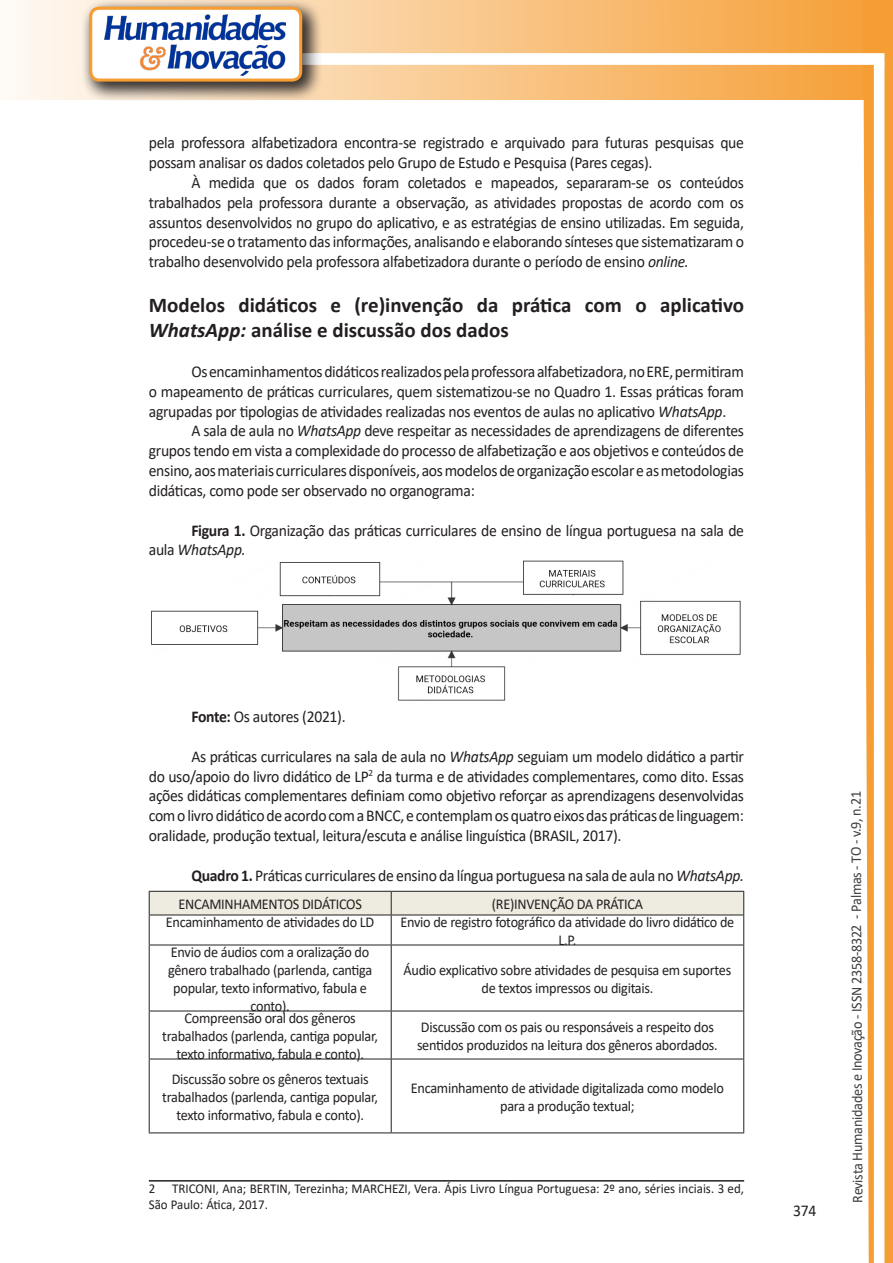
<style>
.page{position:relative;width:893px;height:1263px;background:#fff}
.page>*{position:absolute;margin:0;border:0;box-sizing:border-box;transform-origin:0 0}
.Titulo_2{font:700 21px/25.2px "Calibri";color:#231f20}
.texto{font:16.5px/19.8px "Calibri";letter-spacing:-.02em;color:#231f20;text-align:justify;scale:.95 1}
.texto-2{font:15px/18px "Calibri";letter-spacing:-.02em;color:#231f20;text-align:center;scale:.95 1}
.t1{font:15px "Calibri";letter-spacing:-.025em;color:#3e3e3f;scale:.95 1}
.Rodapé{font:13.5px/16.2px "Calibri";color:#231f20;scale:.96 1}
.s1{font-style:italic}
.s2{font-weight:700}
</style>
<div class="page">
<svg style="left:5px;top:0;width:858px;height:100px;background:#f9c484"></svg>
<div style="left:302px;top:53px;width:582px;height:12px;background:#fff;border:2px solid #fff"></div>
<svg style="left:863px;top:0;width:30px;height:1263px"></svg>
<div style="left:81px;top:0;width:241px;height:102px;background:#231f20;opacity:.75"></div>
<svg style="left:91px;top:8px;width:210px;height:72px"></svg>
<div style="left:89px;top:7px;width:213px;height:75px;border:3px solid #f69e34;border-radius:9px"></div>
<img style="left:151px;top:560px;width:590px;height:141px">
<svg style="left:149px;top:891px;width:595px;height:24px;background:#e2e0d5"></svg>
<hr style="left:149px;top:915px;width:242px;height:1px;background:#231f20">
<hr style="left:149px;top:915px;width:1px;height:30px;background:#231f20">
<hr style="left:391px;top:915px;width:353px;height:1px;background:#231f20">
<hr style="left:391px;top:915px;width:1px;height:30px;background:#231f20">
<hr style="left:743px;top:915px;width:1px;height:30px;background:#231f20">
<hr style="left:149px;top:945px;width:242px;height:1px;background:#231f20">
<hr style="left:149px;top:945px;width:1px;height:66px;background:#231f20">
<hr style="left:391px;top:945px;width:353px;height:1px;background:#231f20">
<hr style="left:391px;top:945px;width:1px;height:66px;background:#231f20">
<hr style="left:743px;top:945px;width:1px;height:66px;background:#231f20">
<hr style="left:149px;top:1011px;width:242px;height:1px;background:#231f20">
<hr style="left:149px;top:1011px;width:1px;height:48px;background:#231f20">
<hr style="left:391px;top:1011px;width:353px;height:1px;background:#231f20">
<hr style="left:391px;top:1011px;width:1px;height:48px;background:#231f20">
<hr style="left:743px;top:1011px;width:1px;height:48px;background:#231f20">
<hr style="left:149px;top:1059px;width:242px;height:1px;background:#231f20">
<hr style="left:149px;top:1059px;width:1px;height:73px;background:#231f20">
<hr style="left:391px;top:1059px;width:353px;height:1px;background:#231f20">
<hr style="left:391px;top:1059px;width:1px;height:73px;background:#231f20">
<hr style="left:743px;top:1059px;width:1px;height:73px;background:#231f20">
<hr style="left:149px;top:1132px;width:242px;height:1px;background:#231f20">
<hr style="left:391px;top:1132px;width:353px;height:1px;background:#231f20">
<hr style="left:149px;top:1180px;width:595px;height:1px;background:#231f20">
<p class="texto" style="left:149px;top:133px;width:628px">pela professora alfabetizadora encontra-se registrado e arquivado para futuras pesquisas que possam analisar os dados coletados pelo Grupo de Estudo e Pesquisa (Pares cegas).</p>
<p class="texto" style="left:149px;top:172px;width:628px;text-indent:43px">À medida que os dados foram coletados e mapeados, separaram-se os conteúdos trabalhados pela professora durante a observação, as atividades propostas de acordo com os assuntos desenvolvidos no grupo do aplicativo, e as estratégias de ensino utilizadas. Em seguida, procedeu-se o tratamento das informações, analisando e elaborando sínteses que sistematizaram o trabalho desenvolvido pela professora alfabetizadora durante o período de ensino <span class="s1">online.</span></p>
<p class="Titulo_2" style="left:149px;top:292px;width:597px">Modelos didáticos e (re)invenção da prática com o aplicativo<br><span class="s1">WhatsApp:</span> análise e discussão dos dados</p>
<p class="texto" style="left:149px;top:361px;width:628px;text-indent:43px">Os encaminhamentos didáticos realizados pela professora alfabetizadora, no ERE, permitiram o mapeamento de práticas curriculares, quem sistematizou-se no Quadro 1. Essas práticas foram agrupadas por tipologias de atividades realizadas nos eventos de aulas no aplicativo <span class="s1">WhatsApp</span>.</p>
<p class="texto" style="left:149px;top:421px;width:628px;text-indent:43px">A sala de aula no <span class="s1">WhatsApp</span> deve respeitar as necessidades de aprendizagens de diferentes grupos tendo em vista a complexidade do processo de alfabetização e aos objetivos e conteúdos de ensino, aos materiais curriculares disponíveis, aos modelos de organização escolar e as metodologias didáticas, como pode ser observado no organograma:</p>
<p class="texto" style="left:149px;top:520px;width:628px;text-indent:43px"><span class="s2">Figura 1.</span> Organização das práticas curriculares de ensino de língua portuguesa na sala de aula <span class="s1">WhatsApp.</span></p>
<p class="texto" style="left:191px;top:706px;width:164px"><span class="s2">Fonte:</span> Os autores (2021).</p>
<p class="texto" style="left:149px;top:746px;width:628px;text-indent:43px">As práticas curriculares na sala de aula no <span class="s1">WhatsApp</span> seguiam um modelo didático a partir do uso/apoio do livro didático de LP<sup>2</sup> da turma e de atividades complementares, como dito. Essas ações didáticas complementares definiam como objetivo reforçar as aprendizagens desenvolvidas com o livro didático de acordo com a BNCC, e contemplam os quatro eixos das práticas de linguagem: oralidade, produção textual, leitura/escuta e análise linguística (BRASIL, 2017).</p>
<p class="texto" style="left:191px;top:865px;width:583px"><span class="s2">Quadro 1.</span> Práticas curriculares de ensino da língua portuguesa na sala de aula no <span class="s1">WhatsApp.</span></p>
<p class="texto-2" style="left:178px;top:894px;width:195px">ENCAMINHAMENTOS DIDÁTICOS</p>
<p class="texto-2" style="left:492px;top:894px;width:161px">(RE)INVENÇÃO DA PRÁTICA</p>
<p class="texto-2" style="left:166px;top:912px;width:221px">Encaminhamento de atividades do LD</p>
<p class="texto-2" style="left:400px;top:912px;width:353px">Envio de registro fotográfico da atividade do livro didático de<br>L.P.</p>
<p class="texto-2" style="left:168px;top:942px;width:216px">Envio de áudios com a oralização do gênero trabalhado (parlenda, cantiga popular, texto informativo, fabula e conto).</p>
<p class="texto-2" style="left:404px;top:960px;width:346px">Áudio explicativo sobre atividades de pesquisa em suportes de textos impressos ou digitais.</p>
<p class="texto-2" style="left:162px;top:1008px;width:229px">Compreensão oral dos gêneros trabalhados (parlenda, cantiga popular, texto informativo, fabula e conto).</p>
<p class="texto-2" style="left:417px;top:1017px;width:318px;text-align:left">Discussão com os pais ou responsáveis a respeito dos sentidos produzidos na leitura dos gêneros abordados.</p>
<p class="texto-2" style="left:162px;top:1069px;width:229px">Discussão sobre os gêneros textuais trabalhados (parlenda, cantiga popular, texto informativo, fabula e conto).</p>
<p class="texto-2" style="left:411px;top:1078px;width:331px">Encaminhamento de atividade digitalizada como modelo para a produção textual;</p>
<p class="Rodapé" style="left:149px;top:1180px;width:621px">2 TRICONI, Ana; BERTIN, Terezinha; MARCHEZI, Vera. Ápis Livro Língua Portuguesa: 2º ano, séries inciais. 3 ed,<br>São Paulo: Ática, 2017.</p>
<p class="texto" style="left:793px;top:1200px;width:26px">374</p>
<p class="t1" style="left:846px;top:1203px;width:435px;rotate:-90deg">Revista Humanidades e Inovação - ISSN 2358-8322 - Palmas - TO - v.9, n.21</p>
</div>
